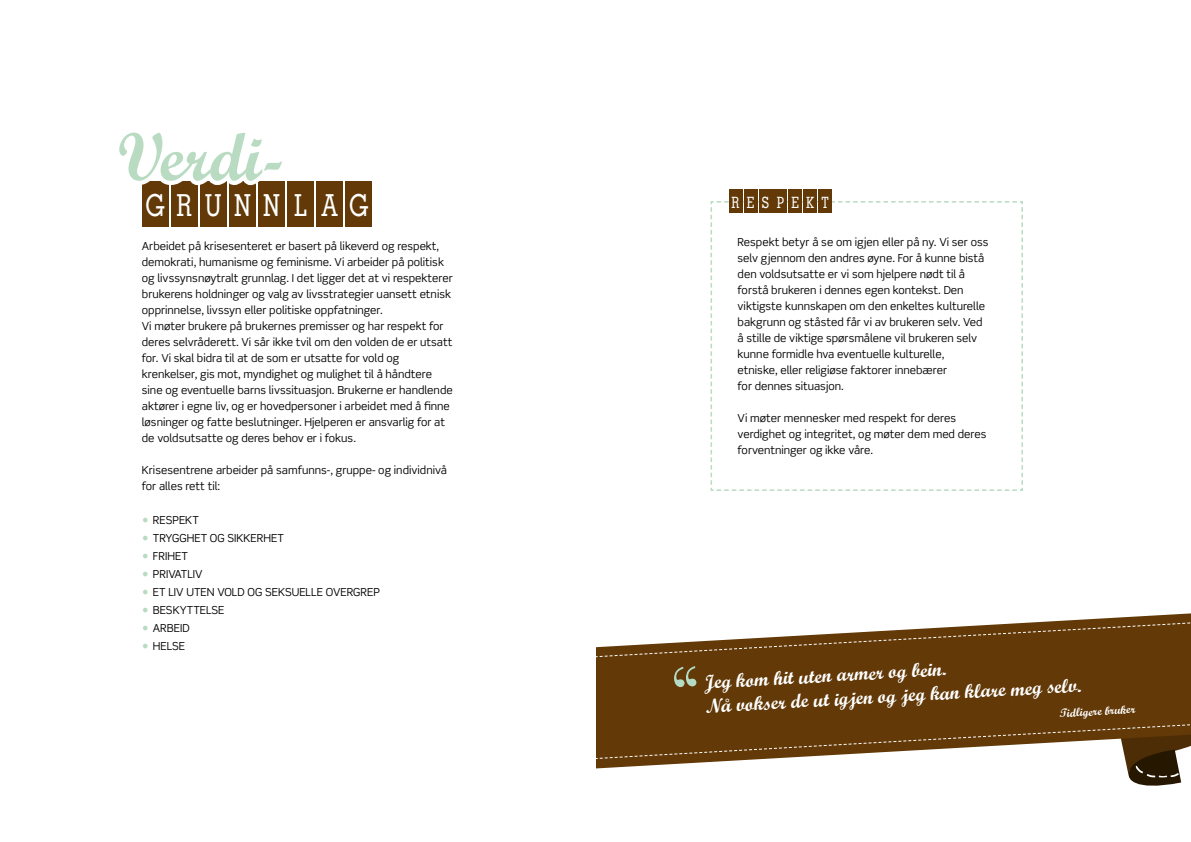
<style>
.page{position:relative;width:1191px;height:842px;background:#fff}
.page>*{position:absolute;margin:0;border:0;box-sizing:border-box;transform-origin:0 0}
.t1{font:700 68px "Script MT Std";color:#b8dbc2}
.t2{font:500 30.3px "Memphis";letter-spacing:.51em;color:#fff;scale:.78 1}
.t3{font:700 20px/23.7px "Script MT Std";color:#fff}
.t4{font:500 15.5px "Memphis";letter-spacing:.61em;color:#fff;scale:.78 1}
.t5{font:700 12px "Script MT Std";color:#fff}
.t6{font:11px/16px "Scene";color:#000}
.s1{font-family:"Minion Pro";font-style:italic;font-size:18px;color:#b8dbc2}
</style>
<div class="page">
<svg style="left:710px;top:200px;width:313px;height:291px"></svg>
<div style="left:729px;top:190px;width:13px;height:23px;background:#623907"></div>
<div style="left:758px;top:190px;width:14px;height:23px;background:#623907"></div>
<div style="left:803px;top:190px;width:14px;height:23px;background:#623907"></div>
<div style="left:743px;top:190px;width:14px;height:23px;background:#623907"></div>
<div style="left:788px;top:190px;width:14px;height:23px;background:#623907"></div>
<div style="left:773px;top:190px;width:14px;height:23px;background:#623907"></div>
<div style="left:818px;top:190px;width:14px;height:23px;background:#623907"></div>
<div style="left:142px;top:181px;width:27px;height:45px;background:#623907"></div>
<div style="left:200px;top:181px;width:27px;height:45px;background:#623907"></div>
<div style="left:287px;top:181px;width:27px;height:45px;background:#623907"></div>
<div style="left:171px;top:181px;width:27px;height:45px;background:#623907"></div>
<div style="left:258px;top:181px;width:27px;height:45px;background:#623907"></div>
<div style="left:229px;top:181px;width:27px;height:45px;background:#623907"></div>
<div style="left:316px;top:181px;width:27px;height:45px;background:#623907"></div>
<div style="left:345px;top:181px;width:27px;height:45px;background:#623907"></div>
<svg style="left:142px;top:181px;width:118px;height:5px"></svg>
<svg style="left:596px;top:613px;width:595px;height:92px;background:#745024"></svg>
<svg style="left:596px;top:620px;width:595px;height:38px"></svg>
<svg style="left:596px;top:705px;width:595px;height:81px"></svg>
<svg style="left:673px;top:666px;width:23px;height:21px"></svg>
<h1 class="t1" style="left:117px;top:115px;width:168px">Verdi-</h1>
<h2 class="t2" style="left:145px;top:186px;width:288px">G R UNNLAG</h2>
<h3 class="t4" style="left:731px;top:192px;width:126px">RESPEKT</h3>
<p class="t6" style="left:142px;top:238px;width:312px">Arbeidet på krisesenteret er basert på likeverd og respekt, demokrati, humanisme og feminisme. Vi arbeider på politisk og livssynsnøytralt grunnlag. I det ligger det at vi respekterer brukerens holdninger og valg av livsstrategier uansett etnisk opprinnelse, livssyn eller politiske oppfatninger.<br>Vi møter brukere på brukernes premisser og har respekt for deres selvråderett. Vi sår ikke tvil om den volden de er utsatt for. Vi skal bidra til at de som er utsatte for vold og krenkelser, gis mot, myndighet og mulighet til å håndtere sine og eventuelle barns livssituasjon. Brukerne er handlende aktører i egne liv, og er hovedpersoner i arbeidet med å finne løsninger og fatte beslutninger. Hjelperen er ansvarlig for at de voldsutsatte og deres behov er i fokus.</p>
<p class="t6" style="left:142px;top:462px;width:307px">Krisesentrene arbeider på samfunns-, gruppe- og individnivå for alles rett til:</p>
<p class="t6" style="left:142px;top:512px;width:59px"><span class="s1">•</span> Respekt</p>
<p class="t6" style="left:142px;top:530px;width:93px"><span class="s1">•</span> Trygghet og sikk</p>
<p class="t6" style="left:251px;top:530px;width:35px">erhet</p>
<p class="t6" style="left:142px;top:548px;width:48px"><span class="s1">•</span> Frihet</p>
<p class="t6" style="left:142px;top:566px;width:24px"><span class="s1">•</span> Priva</p>
<p class="t6" style="left:181px;top:566px;width:18px">tliv</p>
<p class="t6" style="left:142px;top:584px;width:238px"><span class="s1">•</span> Et liv uten vold og seksuelle overgrep</p>
<p class="t6" style="left:142px;top:602px;width:84px"><span class="s1">•</span> Beskyttelse</p>
<p class="t6" style="left:142px;top:620px;width:44px"><span class="s1">•</span> Arbeid</p>
<p class="t6" style="left:142px;top:638px;width:45px"><span class="s1">•</span> Helse</p>
<p class="t6" style="left:737px;top:234px;width:252px">Respekt betyr å se om igjen eller på ny. Vi ser oss selv gjennom den andres øyne. For å kunne bistå den voldsutsatte er vi som hjelpere nødt til å forstå brukeren i dennes egen kontekst. Den viktigste kunnskapen om den enkeltes kulturelle bakgrunn og ståsted får vi av brukeren selv. Ved å stille de viktige spørsmålene vil brukeren selv kunne formidle hva eventuelle kulturelle,<br>etniske, eller religiøse faktorer innebærer<br>for dennes situasjon.</p>
<p class="t6" style="left:737px;top:410px;width:250px">Vi møter mennesker med respekt for deres verdighet og integritet, og møter dem med deres forventninger og ikke våre.</p>
<h3 class="t3" style="left:703px;top:670px;width:378px;rotate:-3deg">Jeg kom hit uten armer og bein.<br>Nå vokser de ut igjen og jeg kan klare meg selv.</h3>
<p class="t5" style="left:1059px;top:706px;width:77px;rotate:-3deg">Tidligere bruker</p>
</div>
